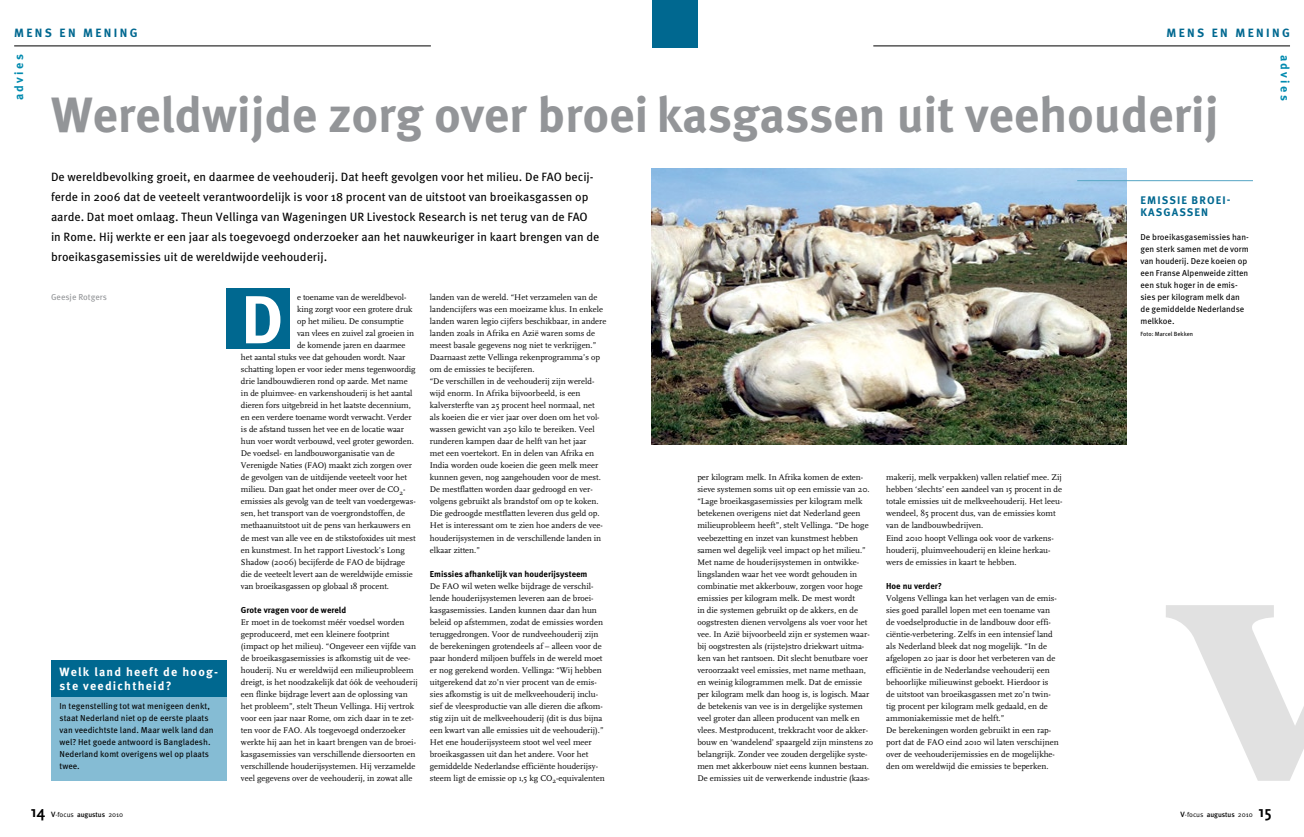
<style>
.page{position:relative;width:1304px;height:837px;background:#fff}
.page>*{position:absolute;margin:0;border:0;box-sizing:border-box;transform-origin:0 0}
.t1{font:700 67.7px "Meta OT";color:#fff}
.t2{font:700 49.5px "Meta OT";letter-spacing:-.005em;color:#939598}
.t3{font:700 16px "Scala Sans OT";color:#000}
.t4{font:12px/20px "Meta OT";color:#000}
.t5{font:700 12px/14.4px "Meta OT";letter-spacing:.1em;color:#fff}
.t6{font:700 12px "Meta OT";letter-spacing:.2em;color:#006890}
.t7{font:700 12px "Meta OT";letter-spacing:.2em;color:#008aaf}
.t8{font:700 11px "Meta OT";letter-spacing:.1em;color:#006890}
.t9{font:8.6px/12px "Scala OT";color:#000}
.t10{font:8.6px/12px "Meta OT";color:#000}
.t11{font:700 8.6px "Meta OT";color:#000}
.t12{font:8.6px "Meta OT";color:#939598}
.t13{font:7px "Meta OT";color:#000}
.t14{font:6px "Meta OT";color:#000}
.s1{font-family:"Scala Sans OT";font-weight:700;font-size:16px}
.s2{font-weight:500;font-size:7.6px}
.s3{font-weight:500}
</style>
<div class="page">
<hr style="left:14px;top:45px;width:417px;height:1px;background:#000">
<div style="left:652px;top:0;width:45px;height:48px;background:#006890"></div>
<hr style="left:873px;top:45px;width:417px;height:1px;background:#000">
<svg style="left:1166px;top:605px;width:138px;height:175px"></svg>
<img style="left:652px;top:168px;width:474px;height:276px">
<hr style="left:1077px;top:180px;width:176px;height:1px;background:#56a5c4">
<div style="left:227px;top:288px;width:63px;height:60px;background:#006890"></div>
<div style="left:51px;top:696px;width:176px;height:84px;background:#85bcd4"></div>
<div style="left:51px;top:660px;width:176px;height:36px;background:#006890"></div>
<h3 class="t6" style="left:14px;top:26px;width:125px">MENS EN MENING</h3>
<h3 class="t7" style="left:11px;top:100px;width:47px;rotate:-90deg">advies</h3>
<h3 class="t6" style="left:1166px;top:26px;width:125px">MENS EN MENING</h3>
<h3 class="t7" style="left:1293px;top:54px;width:47px;rotate:90deg">advies</h3>
<h2 class="t2" style="left:51px;top:83px;width:1169px">Wereldwijde zorg over broei kasgassen uit veehouderij</h2>
<p class="t4" style="left:51px;top:166px;width:550px">De wereldbevolking groeit, en daarmee de veehouderij. Dat heeft gevolgen voor het milieu. De FAO becij&shy;ferde in 2006 dat de veeteelt verantwoordelijk is voor 18 procent van de uitstoot van broeikasgassen op aarde. Dat moet omlaag. Theun Vellinga van Wageningen UR Livestock Research is net terug van de FAO in Rome. Hij werkte er een jaar als toegevoegd onderzoeker aan het nauwkeuriger in kaart brengen van de broeikasgasemissies uit de wereldwijde veehouderij.</p>
<p class="t12" style="left:51px;top:292px;width:58px">Geesje Rotgers</p>
<p class="t8" style="left:1140px;top:193px;width:8px">emissie</p>
<p class="t8" style="left:1192px;top:193px;width:40px">broei-</p>
<p class="t8" style="left:1140px;top:205px;width:47px">kasg assen</p>
<p class="t10" style="left:1140px;top:231px;width:110px">De broeikasgasemissies han&shy;gen sterk samen met de vorm van houderij. Deze koeien op een Franse Alpenweide zitten een stuk hoger in de emis&shy;sies per kilogram melk dan de gemiddelde Nederlandse melkkoe.</p>
<p class="t14" style="left:1140px;top:330px;width:54px">Foto: Marcel Bekken</p>
<h1 class="t1" style="left:241px;top:277px;width:44px">D</h1>
<p class="t9" style="left:297px;top:291px;width:111px">e toename van de wereldbevol-</p>
<p class="t9" style="left:430px;top:291px;width:178px">landen van de wereld. “Het verzamelen van de landencijfers was een moeizame klus. In enkele landen waren legio cijfers beschikbaar, in andere landen zoals in Afrika en Azië waren soms de meest basale gegevens nog niet te verkrijgen.” Daarnaast zette Vellinga rekenprogramma’s op om de emissies te becijferen.<br>“De verschillen in de veehouderij zijn wereld&shy;wijd enorm. In Afrika bijvoorbeeld, is een kalversterfte van 25 procent heel normaal, net als koeien die er vier jaar over doen om het vol&shy;wassen gewicht van 250 kilo te bereiken. Veel runderen kampen daar de helft van het jaar<br>met een voertekort. En in delen van Afrika en India worden oude koeien die geen melk meer kunnen geven, nog aangehouden voor de mest.<br>De mestflatten worden daar gedroogd en ver&shy;volgens gebruikt als brandstof om op te koken.<br>Die gedroogde mestflatten leveren dus geld op.<br>Het is interessant om te zien hoe anders de vee&shy;houderijsystemen in de verschillende landen in elkaar zitten.”</p>
<p class="t11" style="left:430px;top:568px;width:159px">Emissies afhankelijk van houderijsysteem</p>
<p class="t9" style="left:430px;top:579px;width:176px">De FAO wil weten welke bijdrage de verschil&shy;lende houderijsystemen leveren aan de broei&shy;kasgasemissies. Landen kunnen daar dan hun beleid op afstemmen, zodat de emissies worden teruggedrongen. Voor de rundveehouderij zijn de berekeningen grotendeels af – alleen voor de paar honderd miljoen buffels in de wereld moet er nog gerekend worden. Vellinga: “Wij hebben uitgerekend dat zo’n vier procent van de emis&shy;sies afkomstig is uit de melkveehouderij inclu&shy;sief de vleesproductie van alle dieren die afkom&shy;stig zijn uit de melkveehouderij (dit is dus bijna een kwart van alle emissies uit de veehouderij).” Het ene houderijsysteem stoot wel veel meer broeikasgassen uit dan het andere. Voor het gemiddelde Nederlandse efficiënte houderijsy&shy;steem ligt de emissie op 1,5 kg CO<sub>2</sub>-equivalenten</p>
<p class="t9" style="left:297px;top:303px;width:117px">king zorgt voor een grotere druk</p>
<p class="t9" style="left:297px;top:315px;width:108px">op het milieu. De consumptie</p>
<p class="t9" style="left:297px;top:327px;width:119px">van vlees en zuivel zal groeien in</p>
<p class="t9" style="left:297px;top:339px;width:110px">de komende jaren en daarmee</p>
<p class="t9" style="left:241px;top:351px;width:166px">het aantal stuks vee dat gehouden wordt. Naar</p>
<p class="t9" style="left:241px;top:363px;width:176px">schatting lopen er voor ieder mens tegenwoordig</p>
<p class="t9" style="left:241px;top:375px;width:168px">drie landbouwdieren rond op aarde. Met name</p>
<p class="t9" style="left:241px;top:387px;width:173px">in de pluimvee- en varkenshouderij is het aantal</p>
<p class="t9" style="left:241px;top:399px;width:171px">dieren fors uitgebreid in het laatste decennium,</p>
<p class="t9" style="left:241px;top:411px;width:172px">en een verdere toename wordt verwacht. Verder</p>
<p class="t9" style="left:241px;top:423px;width:165px">is de afstand tussen het vee en de locatie waar</p>
<p class="t9" style="left:241px;top:435px;width:174px">hun voer wordt verbouwd, veel groter geworden.</p>
<p class="t9" style="left:241px;top:447px;width:155px">De voedsel- en landbouworganisatie van de</p>
<p class="t9" style="left:241px;top:459px;width:173px">Verenigde Naties (FAO) maakt zich zorgen over</p>
<p class="t9" style="left:241px;top:471px;width:167px">de gevolgen van de uitdijende veeteelt voor het</p>
<p class="t9" style="left:241px;top:483px;width:166px">milieu. Dan gaat het onder meer over de CO<sub>2</sub>-</p>
<p class="t9" style="left:241px;top:495px;width:176px">emissies als gevolg van de teelt van voedergewas-</p>
<p class="t9" style="left:241px;top:507px;width:166px">sen, het transport van de voergrondstoffen, de</p>
<p class="t9" style="left:241px;top:519px;width:171px">methaanuitstoot uit de pens van herkauwers en</p>
<p class="t9" style="left:241px;top:531px;width:176px">de mest van alle vee en de stikstofoxides uit mest</p>
<p class="t9" style="left:241px;top:543px;width:165px">en kunstmest. In het rapport Livestock’s Long</p>
<p class="t9" style="left:241px;top:555px;width:166px">Shadow (2006) becijferde de FAO de bijdrage</p>
<p class="t9" style="left:241px;top:567px;width:173px">die de veeteelt levert aan de wereldwijde emissie</p>
<p class="t9" style="left:241px;top:579px;width:150px">van broeikasgassen op globaal 18 procent.</p>
<p class="t11" style="left:241px;top:604px;width:107px">Grote vragen voor de wereld</p>
<p class="t9" style="left:241px;top:615px;width:178px">Er moet in de toekomst méér voedsel worden geproduceerd, met een kleinere footprint (impact op het milieu). “Ongeveer een vijfde van de broeikasgasemissies is afkomstig uit de vee&shy;houderij. Nu er wereldwijd een milieuprobleem dreigt, is het noodzakelijk dat óók de veehouderij een flinke bijdrage levert aan de oplossing van het probleem”, stelt Theun Vellinga. Hij vertrok voor een jaar naar Rome, om zich daar in te zet&shy;ten voor de FAO. Als toegevoegd onderzoeker werkte hij aan het in kaart brengen van de broei&shy;kasgasemissies van verschillende diersoorten en verschillende houderijsystemen. Hij verzamelde veel gegevens over de veehouderij, in zowat alle</p>
<p class="t9" style="left:697px;top:471px;width:177px">per kilogram melk. In Afrika komen de exten&shy;sieve systemen soms uit op een emissie van 20. “Lage broeikasgasemissies per kilogram melk betekenen overigens niet dat Nederland geen milieuprobleem heeft”, stelt Vellinga. “De hoge veebezetting en inzet van kunstmest hebben samen wel degelijk veel impact op het milieu.” Met name de houderijsystemen in ontwikke&shy;lingslanden waar het vee wordt gehouden in combinatie met akkerbouw, zorgen voor hoge emissies per kilogram melk. De mest wordt<br>in die systemen gebruikt op de akkers, en de oogstresten dienen vervolgens als voer voor het vee. In Azië bijvoorbeeld zijn er systemen waar&shy;bij oogstresten als (rijste)stro driekwart uitma&shy;ken van het rantsoen. Dit slecht benutbare voer veroorzaakt veel emissies, met name methaan, en weinig kilogrammen melk. Dat de emissie per kilogram melk dan hoog is, is logisch. Maar de betekenis van vee is in dergelijke systemen veel groter dan alleen producent van melk en vlees. Mestproducent, trekkracht voor de akker&shy;bouw en ‘wandelend’ spaargeld zijn minstens zo belangrijk. Zonder vee zouden dergelijke syste&shy;men met akkerbouw niet eens kunnen bestaan.<br>De emissies uit de verwerkende industrie (kaas-</p>
<p class="t9" style="left:886px;top:471px;width:178px">makerij, melk verpakken) vallen relatief mee. Zij hebben ‘slechts’ een aandeel van 15 procent in de totale emissies uit de melkveehouderij. Het leeu&shy;wendeel, 85 procent dus, van de emissies komt van de landbouwbedrijven.<br>Eind 2010 hoopt Vellinga ook voor de varkens&shy;houderij, pluimveehouderij en kleine herkau&shy;wers de emissies in kaart te hebben.</p>
<p class="t11" style="left:886px;top:580px;width:57px">Hoe nu verder?</p>
<p class="t9" style="left:886px;top:591px;width:174px">Volgens Vellinga kan het verlagen van de emis&shy;sies goed parallel lopen met een toename van de voedselproductie in de landbouw door effi&shy;ciëntie-verbetering. Zelfs in een intensief land als Nederland bleek dat nog mogelijk. “In de afgelopen 20 jaar is door het verbeteren van de efficiëntie in de Nederlandse veehouderij een behoorlijke milieuwinst geboekt. Hierdoor is de uitstoot van broeikasgassen met zo’n twin&shy;tig procent per kilogram melk gedaald, en de ammoniakemissie met de helft.”<br>De berekeningen worden gebruikt in een rap&shy;port dat de FAO eind 2010 wil laten verschijnen over de veehouderijemissies en de mogelijkhe&shy;den om wereldwijd die emissies te beperken.</p>
<h3 class="t5" style="left:60px;top:664px;width:160px">Welk land heeft de hoog&shy;ste veedichtheid?</h3>
<p class="t10" style="left:60px;top:699px;width:156px">In tegenstelling tot wat menigeen denkt, staat Nederland niet op de eerste plaats van veedichtste land. Maar welk land dan wel? Het goede antwoord is Bangladesh.<br>Nederland komt overigens wel op plaats twee.</p>
<p class="t13" style="left:31px;top:809px;width:94px"><span class="s1">14</span> <span class="s2">V</span>-focus <span class="s3">augustus</span> 2010</p>
<p class="t13" style="left:1181px;top:809px;width:74px"><span class="s2">V</span>-focus <span class="s3">augustus</span> 2010</p>
<h3 class="t3" style="left:1259px;top:802px;width:14px">15</h3>
</div>
